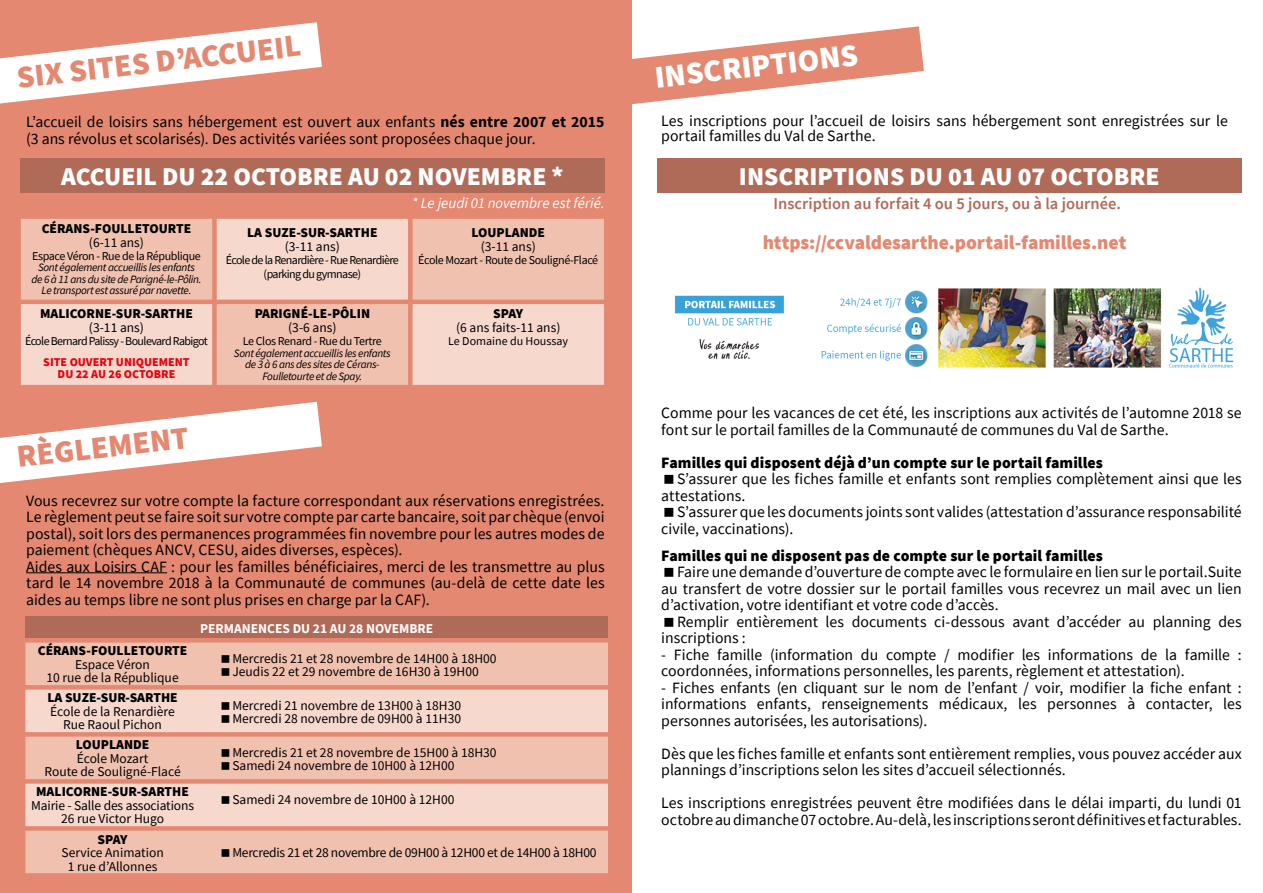
<style>
.page{position:relative;width:1263px;height:893px;background:#fff}
.page>*{position:absolute;margin:0;border:0;box-sizing:border-box;transform-origin:0 0}
.t1{font:900 31.5px "Source Sans Pro";color:#e48871}
.t2{font:900 31.5px "Source Sans Pro";color:#fff}
.t3{font:900 25.5px "Source Sans Pro";color:#fff}
.t4{font:900 19.5px "Source Sans Pro";letter-spacing:-.005em;color:#e48871}
.t5{font:600 16.5px "Source Sans Pro";color:#b06b58}
.t6{font:15.75px/16.5px "Source Sans Pro";color:#000}
.t7{font:900 15.75px "Source Sans Pro";letter-spacing:.005em;color:#000}
.t8{font:italic 15px "Source Sans Pro";color:#fff}
.t9{font:13.5px/13.5px "Source Sans Pro";color:#000;text-align:center}
.t10{font:900 13.5px "Source Sans Pro";color:#000}
.t11{font:13.5px "Source Sans Pro";letter-spacing:-.02em;color:#000}
.t12{font:700 13.5px "Source Sans Pro";color:#fff}
.t13{font:12px/13.5px "Source Sans Pro";letter-spacing:-.045em;color:#000;text-align:center}
.t14{font:900 12px/12px "Source Sans Pro";color:#e30613;text-align:center}
.t15{font:12px "Source Sans Pro";color:#000}
.t16{font:italic 11.25px/11.2px "Source Sans Pro";letter-spacing:-.03em;color:#000;text-align:center}
.s1{font-weight:700}
</style>
<div class="page">
<svg style="left:631px;top:26px;width:293px;height:83px"></svg>
<div style="left:0;top:0;width:631px;height:893px;background:#e48871"></div>
<svg style="left:0;top:22px;width:322px;height:82px"></svg>
<svg style="left:21px;top:219px;width:583px;height:166px;fill:#f1c1b0"></svg>
<div style="left:20px;top:158px;width:585px;height:35px;background:#b06b58"></div>
<svg style="left:0;top:402px;width:322px;height:81px"></svg>
<div style="left:25px;top:617px;width:583px;height:21px;background:#b06b58"></div>
<svg style="left:25px;top:643px;width:583px;height:230px;fill:#f1c1b0"></svg>
<svg style="left:25px;top:690px;width:583px;height:136px;fill:#f6d8cd"></svg>
<hr style="left:26px;top:572px;width:141px;height:1px;background:#000">
<div style="left:657px;top:158px;width:585px;height:35px;background:#b06b58"></div>
<img style="left:675px;top:287px;width:559px;height:81px">
<svg style="left:222px;top:654px;width:7px;height:8px"></svg>
<svg style="left:222px;top:668px;width:7px;height:8px"></svg>
<svg style="left:222px;top:701px;width:7px;height:8px"></svg>
<svg style="left:222px;top:715px;width:7px;height:8px"></svg>
<svg style="left:222px;top:749px;width:7px;height:7px"></svg>
<svg style="left:222px;top:762px;width:7px;height:8px"></svg>
<svg style="left:222px;top:796px;width:7px;height:7px"></svg>
<svg style="left:222px;top:849px;width:7px;height:8px"></svg>
<h1 class="t1" style="left:14px;top:57px;width:287px;rotate:-7deg">SIX SITES D’ACCUEIL</h1>
<p class="t6" style="left:26px;top:114px;width:580px">L’accueil de loisirs sans hébergement est ouvert aux enfants <span class="s1">nés entre 2007 et 2015 </span>(3 ans révolus et scolarisés). Des activités variées sont proposées chaque jour.</p>
<h2 class="t3" style="left:61px;top:159px;width:504px">ACCUEIL DU 22 OCTOBRE AU 02 NOVEMBRE *</h2>
<p class="t8" style="left:412px;top:193px;width:194px">* Le jeudi 01 novembre est férié.</p>
<p class="t10" style="left:42px;top:219px;width:151px">CÉRANS-FOULLETOURTE</p>
<p class="t9" style="left:89px;top:235px;width:57px">(6-11 ans)</p>
<p class="t13" style="left:32px;top:249px;width:170px">Espace Véron - Rue de la République</p>
<p class="t16" style="left:32px;top:262px;width:171px">Sont également accueillis les enfants de 6 à 11 ans du site de Parigné-le-Pôlin.<br>Le transport est assuré par navette.</p>
<p class="t10" style="left:40px;top:305px;width:154px">MALICORNE-SUR-SARTHE</p>
<p class="t9" style="left:89px;top:321px;width:57px">(3-11 ans)</p>
<p class="t13" style="left:25px;top:335px;width:184px">École Bernard Palissy - Boulevard Rabigot</p>
<p class="t14" style="left:43px;top:356px;width:148px">SITE OUVERT UNIQUEMENT<br>DU 22 AU 26 OCTOBRE</p>
<h1 class="t1" style="left:14px;top:436px;width:174px;rotate:-7deg">RÈGLEMENT</h1>
<p class="t10" style="left:247px;top:224px;width:132px">LA SUZE-SUR-SARTHE</p>
<p class="t9" style="left:285px;top:240px;width:57px">(3-11 ans)</p>
<p class="t13" style="left:226px;top:254px;width:175px">École de la Renardière - Rue Renardière (parking du gymnase)</p>
<p class="t10" style="left:255px;top:305px;width:117px">PARIGNÉ-LE-PÔLIN</p>
<p class="t9" style="left:288px;top:321px;width:50px">(3-6 ans)</p>
<p class="t13" style="left:243px;top:335px;width:141px">Le Clos Renard - Rue du Tertre</p>
<p class="t16" style="left:234px;top:347px;width:158px;line-height:11.7px">Sont également accueillis les enfants de 3 à 6 ans des sites de Cérans-<br>Foulletourte et de Spay.</p>
<p class="t10" style="left:471px;top:224px;width:75px">LOUPLANDE</p>
<p class="t9" style="left:481px;top:240px;width:57px">(3-11 ans)</p>
<p class="t13" style="left:418px;top:254px;width:181px">École Mozart - Route de Souligné-Flacé</p>
<p class="t10" style="left:493px;top:305px;width:32px">SPAY</p>
<p class="t9" style="left:456px;top:321px;width:106px">(6 ans faits-11 ans)</p>
<p class="t15" style="left:448px;top:334px;width:121px">Le Domaine du Houssay</p>
<p class="t6" style="left:26px;top:492px;width:580px">Vous recevrez sur votre compte la facture correspondant aux réservations enregistrées.<br>Le règlement peut se faire soit sur votre compte par carte bancaire, soit par chèque (envoi postal), soit lors des permanences programmées fin novembre pour les autres modes de paiement (chèques ANCV, CESU, aides diverses, espèces).<br>Aides aux Loisirs CAF : pour les familles bénéficiaires, merci de les transmettre au plus tard le 14 novembre 2018 à la Communauté de communes (au-delà de cette date les aides au temps libre ne sont plus prises en charge par la CAF).</p>
<p class="t12" style="left:200px;top:619px;width:235px">PERMANENCES DU 21 AU 28 NOVEMBRE</p>
<p class="t10" style="left:38px;top:642px;width:151px">CÉRANS-FOULLETOURTE</p>
<p class="t9" style="left:46px;top:658px;width:134px">Espace Véron<br>10 rue de la République</p>
<p class="t9" style="left:232px;top:651px;width:266px;text-align:left">Mercredis 21 et 28 novembre de 14H00 à 18H00<br>Jeudis 22 et 29 novembre de 16H30 à 19H00</p>
<p class="t10" style="left:47px;top:689px;width:132px">LA SUZE-SUR-SARTHE</p>
<p class="t9" style="left:50px;top:705px;width:126px">École de la Renardière<br>Rue Raoul Pichon</p>
<p class="t9" style="left:232px;top:698px;width:230px;text-align:left">Mercredi 21 novembre de 13H00 à 18H30<br>Mercredi 28 novembre de 09H00 à 11H30</p>
<p class="t10" style="left:76px;top:736px;width:75px">LOUPLANDE</p>
<p class="t9" style="left:44px;top:752px;width:138px">École Mozart<br>Route de Souligné-Flacé</p>
<p class="t9" style="left:232px;top:745px;width:266px;text-align:left">Mercredis 21 et 28 novembre de 15H00 à 18H30<br>Samedi 24 novembre de 10H00 à 12H00</p>
<p class="t10" style="left:36px;top:783px;width:154px">MALICORNE-SUR-SARTHE</p>
<p class="t9" style="left:31px;top:799px;width:164px">Mairie - Salle des associations<br>26 rue Victor Hugo</p>
<p class="t9" style="left:232px;top:792px;width:224px">Samedi 24 novembre de 10H00 à 12H00</p>
<p class="t10" style="left:98px;top:830px;width:32px">SPAY</p>
<p class="t9" style="left:61px;top:846px;width:104px">Service Animation<br>1 rue d’Allonnes</p>
<p class="t11" style="left:232px;top:844px;width:366px">Mercredis 21 et 28 novembre de 09H00 à 12H00 et de 14H00 à 18H00</p>
<h1 class="t2" style="left:652px;top:57px;width:206px;rotate:-7deg">INSCRIPTIONS</h1>
<p class="t6" style="left:661px;top:113px;width:568px;line-height:15px">Les inscriptions pour l’accueil de loisirs sans hébergement sont enregistrées sur le portail familles du Val de Sarthe.</p>
<h2 class="t3" style="left:739px;top:159px;width:422px">INSCRIPTIONS DU 01 AU 07 OCTOBRE</h2>
<p class="t5" style="left:773px;top:193px;width:349px">Inscription au forfait 4 ou 5 jours, ou à la journée.</p>
<p class="t4" style="left:763px;top:229px;width:365px">https://ccvaldesarthe.portail-familles.net</p>
<p class="t6" style="left:661px;top:404px;width:582px">Comme pour les vacances de cet été, les inscriptions aux activités de l’automne 2018 se font sur le portail familles de la Communauté de communes du Val de Sarthe.</p>
<p class="t7" style="left:661px;top:451px;width:443px">Familles qui disposent déjà d’un compte sur le portail familles</p>
<p class="t6" style="left:661px;top:470px;width:582px;text-indent:16px">S’assurer que les fiches famille et enfants sont remplies complètement ainsi que les attestations.</p>
<p class="t6" style="left:661px;top:504px;width:582px;text-indent:16px">S’assurer que les documents joints sont valides (attestation d’assurance responsabilité civile, vaccinations).</p>
<p class="t7" style="left:661px;top:544px;width:443px">Familles qui ne disposent pas de compte sur le portail familles</p>
<p class="t6" style="left:661px;top:564px;width:582px;text-align:justify;text-indent:16px">Faire une demande d’ouverture de compte avec le formulaire en lien sur le portail.Suite au transfert de votre dossier sur le portail familles vous recevrez un mail avec un lien d’activation, votre identifiant et votre code d’accès.</p>
<p class="t6" style="left:661px;top:613px;width:582px;text-indent:16px">Remplir entièrement les documents ci-dessous avant d’accéder au planning des inscriptions :</p>
<p class="t6" style="left:661px;top:646px;width:582px">- Fiche famille (information du compte / modifier les informations de la famille : coordonnées, informations personnelles, les parents, règlement et attestation).</p>
<p class="t6" style="left:661px;top:679px;width:582px;text-align:justify">- Fiches enfants (en cliquant sur le nom de l’enfant / voir, modifier la fiche enfant : informations enfants, renseignements médicaux, les personnes à contacter, les personnes autorisées, les autorisations).</p>
<p class="t6" style="left:661px;top:745px;width:582px">Dès que les fiches famille et enfants sont entièrement remplies, vous pouvez accéder aux plannings d’inscriptions selon les sites d’accueil sélectionnés.</p>
<p class="t6" style="left:661px;top:795px;width:582px">Les inscriptions enregistrées peuvent être modifiées dans le délai imparti, du lundi 01 octobre au dimanche 07 octobre. Au-delà, les inscriptions seront définitives et facturables.</p>
</div>
